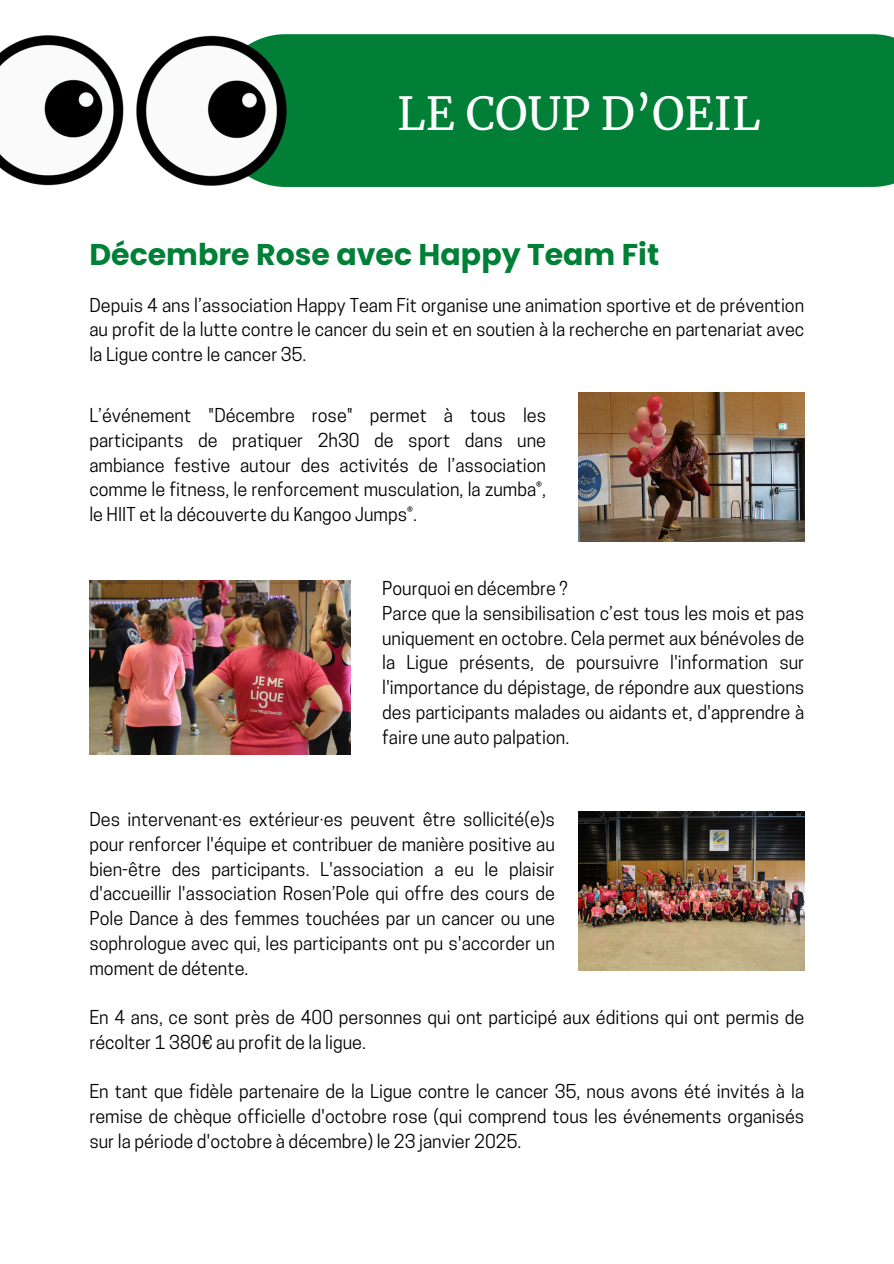
<style>
.page{position:relative;width:894px;height:1264px;background:#fff}
.page>*{position:absolute;margin:0;border:0;box-sizing:border-box;transform-origin:0 0}
.t1{font:45px "Merriweather";color:#fff}
.t2{font:700 30px "Poppins";color:#008037}
.t3{font:18px/24.8px "Cooper Hewitt";color:#000;text-align:justify}
</style>
<div class="page">
<div style="left:274px;top:34px;width:619px;height:153px;background:#027f36"></div>
<img style="left:89px;top:580px;width:261px;height:174px">
<img style="left:578px;top:811px;width:225px;height:159px">
<img style="left:578px;top:392px;width:225px;height:150px">
<img style="left:0;top:35px;width:287px;height:151px">
<h1 class="t1" style="left:397px;top:86px;width:365px">LE COUP D’OEIL</h1>
<p class="t2" style="left:89px;top:233px;width:571px">Décembre Rose avec Happy Team Fit</p>
<p class="t3" style="left:89px;top:295px;width:716px">Depuis 4 ans l’association Happy Team Fit organise une animation sportive et de prévention au profit de la lutte contre le cancer du sein et en soutien à la recherche en partenariat avec la Ligue contre le cancer 35.</p>
<h2 class="t3" style="left:89px;top:405px;width:458px">L’événement "Décembre rose" permet à tous les participants de pratiquer 2h30 de sport dans une ambiance festive autour des activités de l’association comme le fitness, le renforcement musculation, la zumba®, le HIIT et la découverte du Kangoo Jumps®.</h2>
<p class="t3" style="left:382px;top:578px;width:187px">Pourquoi en décembre ?</p>
<p class="t3" style="left:382px;top:603px;width:423px">Parce que la sensibilisation c’est tous les mois et pas uniquement en octobre. Cela permet aux bénévoles de la Ligue présents, de poursuivre l'information sur l'importance du dépistage, de répondre aux questions des participants malades ou aidants et, d'apprendre à faire une auto palpation.</p>
<p class="t3" style="left:89px;top:809px;width:467px">Des intervenant·es extérieur·es peuvent être sollicité(e)s pour renforcer l'équipe et contribuer de manière positive au bien-être des participants. L'association a eu le plaisir d'accueillir l'association Rosen’Pole qui offre des cours de Pole Dance à des femmes touchées par un cancer ou une sophrologue avec qui, les participants ont pu s'accorder un moment de détente.</p>
<p class="t3" style="left:89px;top:1007px;width:716px">En 4 ans, ce sont près de 400 personnes qui ont participé aux éditions qui ont permis de récolter 1 380€ au profit de la ligue.</p>
<p class="t3" style="left:89px;top:1081px;width:716px">En tant que fidèle partenaire de la Ligue contre le cancer 35, nous avons été invités à la remise de chèque officielle d'octobre rose (qui comprend tous les événements organisés sur la période d'octobre à décembre) le 23 janvier 2025.</p>
</div>
